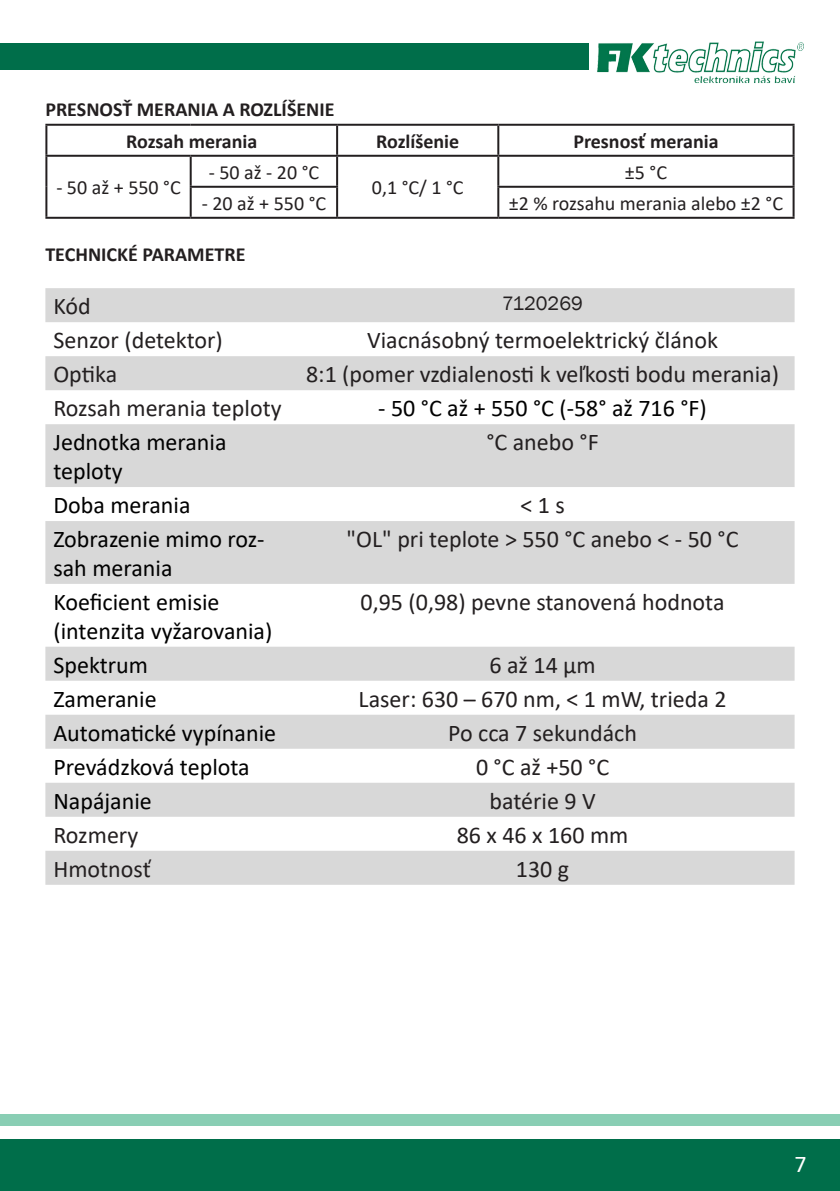
<style>
.page{position:relative;width:840px;height:1191px;background:#fff}
.page>*{position:absolute;margin:0;border:0;box-sizing:border-box;transform-origin:0 0}
.t1{font:24px "Calibri";color:#231f20}
.t2{font:24px/28.8px "Calibri";color:#000}
.t3{font:24px "Calibri";color:#fff}
.t4{font:700 20px "Calibri";color:#231f20}
.t5{font:20px "Calibri";color:#231f20}
.t6{font:20px "Franklin Gothic";color:#231f20}
</style>
<div class="page">
<div style="left:0;top:44px;width:587px;height:26px;background:#006e4a"></div>
<img style="left:588px;top:41px;width:216px;height:42px">
<div style="left:0;top:1140px;width:839px;height:51px;background:#006e4a"></div>
<div style="left:0;top:1114px;width:839px;height:11px;background:#89ceb4"></div>
<svg style="left:45px;top:288px;width:749px;height:596px;fill:#d8d8d8"></svg>
<hr style="left:45px;top:124px;width:145px;height:2px;background:#231f20">
<hr style="left:45px;top:126px;width:2px;height:29px;background:#231f20">
<hr style="left:190px;top:124px;width:147px;height:2px;background:#231f20">
<hr style="left:337px;top:124px;width:161px;height:2px;background:#231f20">
<hr style="left:336px;top:126px;width:2px;height:29px;background:#231f20">
<hr style="left:498px;top:124px;width:296px;height:2px;background:#231f20">
<hr style="left:497px;top:126px;width:2px;height:29px;background:#231f20">
<hr style="left:792px;top:126px;width:2px;height:29px;background:#231f20">
<hr style="left:45px;top:155px;width:145px;height:2px;background:#231f20">
<hr style="left:45px;top:157px;width:2px;height:30px;background:#231f20">
<hr style="left:190px;top:155px;width:147px;height:2px;background:#231f20">
<hr style="left:189px;top:157px;width:2px;height:29px;background:#231f20">
<hr style="left:337px;top:155px;width:161px;height:2px;background:#231f20">
<hr style="left:336px;top:157px;width:2px;height:29px;background:#231f20">
<hr style="left:498px;top:155px;width:296px;height:2px;background:#231f20">
<hr style="left:497px;top:157px;width:2px;height:29px;background:#231f20">
<hr style="left:792px;top:157px;width:2px;height:29px;background:#231f20">
<hr style="left:45px;top:187px;width:2px;height:30px;background:#231f20">
<hr style="left:189px;top:186px;width:149px;height:2px;background:#231f20">
<hr style="left:189px;top:188px;width:2px;height:29px;background:#231f20">
<hr style="left:336px;top:188px;width:2px;height:29px;background:#231f20">
<hr style="left:497px;top:186px;width:297px;height:2px;background:#231f20">
<hr style="left:497px;top:188px;width:2px;height:29px;background:#231f20">
<hr style="left:792px;top:188px;width:2px;height:29px;background:#231f20">
<hr style="left:45px;top:217px;width:145px;height:2px;background:#231f20">
<hr style="left:190px;top:217px;width:147px;height:2px;background:#231f20">
<hr style="left:337px;top:217px;width:161px;height:2px;background:#231f20">
<hr style="left:498px;top:217px;width:296px;height:2px;background:#231f20">
<p class="t4" style="left:45px;top:95px;width:290px">PRESNOSŤ MERANIA A ROZLÍŠENIE</p>
<p class="t4" style="left:126px;top:127px;width:132px">Rozsah merania</p>
<p class="t4" style="left:376px;top:127px;width:84px">Rozlíšenie</p>
<p class="t4" style="left:573px;top:127px;width:147px">Presnosť merania</p>
<p class="t5" style="left:56px;top:174px;width:126px">- 50 až + 550 °C</p>
<p class="t5" style="left:208px;top:158px;width:112px">- 50 až - 20 °C</p>
<p class="t5" style="left:624px;top:158px;width:44px">±5 °C</p>
<p class="t5" style="left:371px;top:174px;width:93px">0,1 °C/ 1 °C</p>
<p class="t5" style="left:201px;top:189px;width:126px">- 20 až + 550 °C</p>
<p class="t5" style="left:508px;top:189px;width:275px">±2 % rozsahu merania alebo ±2 °C</p>
<p class="t4" style="left:45px;top:240px;width:201px">TECHNICKÉ PARAMETRE</p>
<p class="t1" style="left:53px;top:289px;width:39px">Kód</p>
<p class="t6" style="left:502px;top:291px;width:82px">7120269</p>
<p class="t1" style="left:53px;top:323px;width:171px">Senzor (detektor)</p>
<p class="t1" style="left:367px;top:323px;width:352px">Viacnásobný termoelektrický článok</p>
<p class="t1" style="left:53px;top:357px;width:65px">Optika</p>
<p class="t1" style="left:306px;top:357px;width:474px">8:1 (pomer vzdialenosti k veľkosti bodu merania)</p>
<p class="t1" style="left:53px;top:391px;width:229px">Rozsah merania teploty</p>
<p class="t2" style="left:378px;top:393px;width:330px">- 50 °C až + 550 °C (-58° až 716 °F)</p>
<p class="t2" style="left:53px;top:427px;width:175px">Jednotka merania teploty</p>
<p class="t1" style="left:486px;top:425px;width:114px">°C anebo °F</p>
<p class="t2" style="left:53px;top:490px;width:139px">Doba merania</p>
<p class="t1" style="left:520px;top:488px;width:46px">&lt; 1 s</p>
<p class="t2" style="left:53px;top:524px;width:212px">Zobrazenie mimo roz&shy;sah merania</p>
<p class="t1" style="left:346px;top:522px;width:393px">"OL" pri teplote &gt; 550 °C anebo &lt; - 50 °C</p>
<p class="t2" style="left:53px;top:587px;width:220px">Koeficient emisie (intenzita vyžarovania)</p>
<p class="t1" style="left:360px;top:585px;width:365px">0,95 (0,98) pevne stanovená hodnota</p>
<p class="t2" style="left:53px;top:649px;width:96px">Spektrum</p>
<p class="t1" style="left:489px;top:648px;width:108px">6 až 14 μm</p>
<p class="t2" style="left:53px;top:683px;width:105px">Zameranie</p>
<p class="t1" style="left:358px;top:682px;width:369px">Laser: 630 – 670 nm, &lt; 1 mW, trieda 2</p>
<p class="t2" style="left:53px;top:717px;width:224px">Automatické vypínanie</p>
<p class="t1" style="left:448px;top:716px;width:190px">Po cca 7 sekundách</p>
<p class="t2" style="left:53px;top:751px;width:198px">Prevádzková teplota</p>
<p class="t1" style="left:475px;top:750px;width:134px">0 °C až +50 °C</p>
<p class="t2" style="left:53px;top:785px;width:100px">Napájanie</p>
<p class="t1" style="left:489px;top:784px;width:108px">batérie 9 V</p>
<p class="t1" style="left:53px;top:818px;width:86px">Rozmery</p>
<p class="t1" style="left:456px;top:818px;width:173px">86 x 46 x 160 mm</p>
<p class="t1" style="left:53px;top:852px;width:99px">Hmotnosť</p>
<p class="t1" style="left:515px;top:852px;width:55px">130 g</p>
<p class="t3" style="left:794px;top:1147px;width:14px">7</p>
</div>
